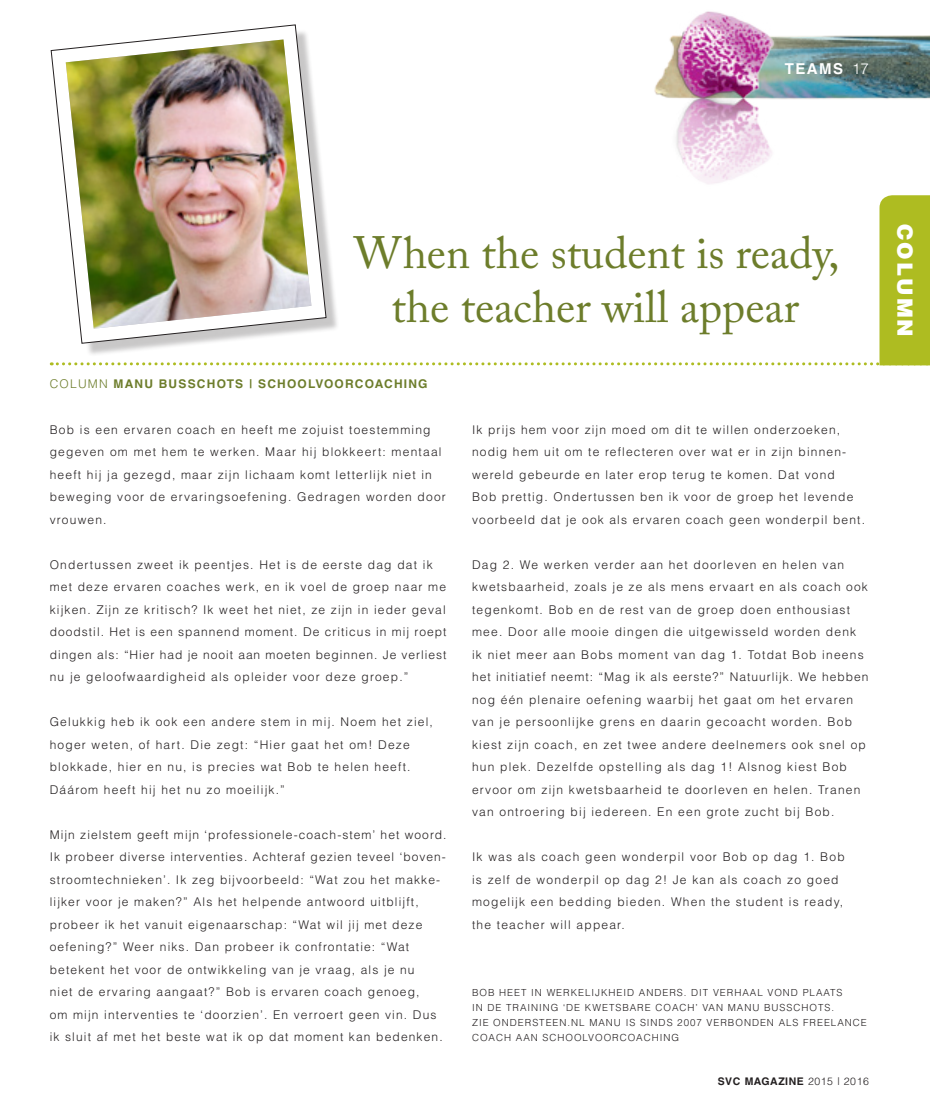
<style>
.page{position:relative;width:930px;height:1106px;background:#fff}
.page>*{position:absolute;margin:0;border:0;box-sizing:border-box;transform-origin:0 0}
.t1{font:45px/54px "Adobe Caslon Pro";color:#6d7d2b;text-align:center}
.t2{font:900 21px "Helvetica";color:#fff}
.t3{font:700 15px "Helvetica";letter-spacing:.1em;color:#fff}
.t4{font:300 12px/22.5px "Helvetica";letter-spacing:.1em;color:#231f20}
.t5{font:700 12px "Helvetica";color:#6d7d2b}
.t6{font:300 12px "Helvetica";color:#6d7d2b}
.t7{font:700 10.5px "Helvetica";letter-spacing:.05em;color:#231f20}
.t8{font:300 9.75px "Helvetica";letter-spacing:.1em;color:#231f20}
.s1{font-weight:300}
</style>
<div class="page">
<img style="left:805px;top:35px;width:124px;height:64px">
<img style="left:654px;top:11px;width:151px;height:173px">
<svg style="left:51px;top:195px;width:879px;height:170px"></svg>
<div style="left:55px;top:29px;width:284px;height:327px;background:#231f20;opacity:.25"></div>
<svg style="left:51px;top:25px;width:275px;height:318px"></svg>
<img style="left:66px;top:39px;width:245px;height:290px">
<p class="t3" style="left:784px;top:59px;width:86px">TEAMS <span class="s1">17</span></p>
<h1 class="t1" style="left:354px;top:225px;width:487px">When the student is ready, the teacher will appear</h1>
<h2 class="t2" style="left:918px;top:224px;width:112px;rotate:90deg">column</h2>
<p class="t6" style="left:50px;top:376px;width:21px">Column</p>
<p class="t5" style="left:113px;top:376px;width:22px">MANU</p>
<p class="t5" style="left:159px;top:376px;width:20px">BUSSCHOTS</p>
<p class="t5" style="left:249px;top:376px;width:29px">| SCHOOLVOORCOACHING</p>
<p class="t4" style="left:50px;top:418px;width:397px">Bob is een ervaren coach en heeft me zojuist toestemming gegeven om met hem te werken. Maar hij blokkeert: mentaal heeft hij ja gezegd, maar zijn lichaam komt letterlijk niet in beweging voor de ervaringsoefening. Gedragen worden door vrouwen.</p>
<p class="t4" style="left:50px;top:553px;width:398px">Ondertussen zweet ik peentjes. Het is de eerste dag dat ik met deze ervaren coaches werk, en ik voel de groep naar me kijken. Zijn ze kritisch? Ik weet het niet, ze zijn in ieder geval doodstil. Het is een spannend moment. De criticus in mij roept dingen als: “Hier had je nooit aan moeten beginnen. Je verliest nu je geloofwaardigheid als opleider voor deze groep.”</p>
<p class="t4" style="left:50px;top:710px;width:384px">Gelukkig heb ik ook een andere stem in mij. Noem het ziel, hoger weten, of hart. Die zegt: “Hier gaat het om! Deze blokkade, hier en nu, is precies wat Bob te helen heeft.<br>Dáárom heeft hij het nu zo moeilijk.”</p>
<p class="t4" style="left:50px;top:823px;width:398px">Mijn zielstem geeft mijn ‘professionele-coach-stem’ het woord.<br>Ik probeer diverse interventies. Achteraf gezien teveel ‘boven&shy;stroomtechnieken’. Ik zeg bijvoorbeeld: “Wat zou het makke&shy;lijker voor je maken?” Als het helpende antwoord uitblijft, probeer ik het vanuit eigenaarschap: “Wat wil jij met deze oefening?” Weer niks. Dan probeer ik confrontatie: “Wat betekent het voor de ontwikkeling van je vraag, als je nu<br>niet de ervaring aangaat?” Bob is ervaren coach genoeg,<br>om mijn interventies te ‘doorzien’. En verroert geen vin. Dus ik sluit af met het beste wat ik op dat moment kan bedenken.</p>
<p class="t4" style="left:472px;top:418px;width:394px">Ik prijs hem voor zijn moed om dit te willen onderzoeken, nodig hem uit om te reflecteren over wat er in zijn binnen&shy;wereld gebeurde en later erop terug te komen. Dat vond<br>Bob prettig. Ondertussen ben ik voor de groep het levende voorbeeld dat je ook als ervaren coach geen wonderpil bent.</p>
<p class="t4" style="left:472px;top:553px;width:398px">Dag 2. We werken verder aan het doorleven en helen van kwetsbaarheid, zoals je ze als mens ervaart en als coach ook tegenkomt. Bob en de rest van de groep doen enthousiast mee. Door alle mooie dingen die uitgewisseld worden denk ik niet meer aan Bobs moment van dag 1. Totdat Bob ineens het initiatief neemt: “Mag ik als eerste?” Natuurlijk. We hebben nog één plenaire oefening waarbij het gaat om het ervaren van je persoonlijke grens en daarin gecoacht worden. Bob kiest zijn coach, en zet twee andere deelnemers ook snel op hun plek. Dezelfde opstelling als dag 1! Alsnog kiest Bob ervoor om zijn kwetsbaarheid te doorleven en helen. Tranen van ontroering bij iedereen. En een grote zucht bij Bob.</p>
<p class="t4" style="left:472px;top:845px;width:374px">Ik was als coach geen wonderpil voor Bob op dag 1. Bob is zelf de wonderpil op dag 2! Je kan als coach zo goed mogelijk een bedding bieden. When the student is ready, the teacher will appear.</p>
<p class="t8" style="left:472px;top:986px;width:16px">Bob</p>
<p class="t8" style="left:499px;top:986px;width:8px">heet</p>
<p class="t8" style="left:531px;top:986px;width:24px">in werkelijkheid</p>
<p class="t8" style="left:638px;top:986px;width:9px">anders</p>
<p class="t8" style="left:683px;top:986px;width:38px">. Dit verhaal</p>
<p class="t8" style="left:767px;top:986px;width:9px">vond</p>
<p class="t8" style="left:802px;top:986px;width:8px">plaats</p>
<p class="t8" style="left:472px;top:1001px;width:23px">in de</p>
<p class="t8" style="left:506px;top:1001px;width:8px">training</p>
<p class="t8" style="left:563px;top:1001px;width:11px">‘de</p>
<p class="t8" style="left:585px;top:1001px;width:9px">kwetsbare</p>
<p class="t8" style="left:655px;top:1001px;width:9px">coach</p>
<p class="t8" style="left:695px;top:1001px;width:15px">’ van</p>
<p class="t8" style="left:727px;top:1001px;width:18px">Manu</p>
<p class="t8" style="left:764px;top:1001px;width:16px">Busschots</p>
<p class="t8" style="left:831px;top:1001px;width:4px">.</p>
<p class="t8" style="left:472px;top:1016px;width:30px">Zie ondersteen</p>
<p class="t8" style="left:567px;top:1016px;width:40px">.nl Manu</p>
<p class="t8" style="left:625px;top:1016px;width:22px">is sinds</p>
<p class="t8" style="left:677px;top:1016px;width:38px">2007 verbonden</p>
<p class="t8" style="left:778px;top:1016px;width:8px">als</p>
<p class="t8" style="left:803px;top:1016px;width:8px">freelance</p>
<p class="t8" style="left:472px;top:1031px;width:9px">coach</p>
<p class="t8" style="left:515px;top:1031px;width:9px">aan</p>
<p class="t8" style="left:542px;top:1031px;width:16px">Schoolvoor</p>
<p class="t8" style="left:619px;top:1031px;width:17px">Coaching</p>
<p class="t7" style="left:717px;top:1074px;width:153px">SVC MAGAZINE <span class="s1">2015 | 2016</span></p>
</div>
